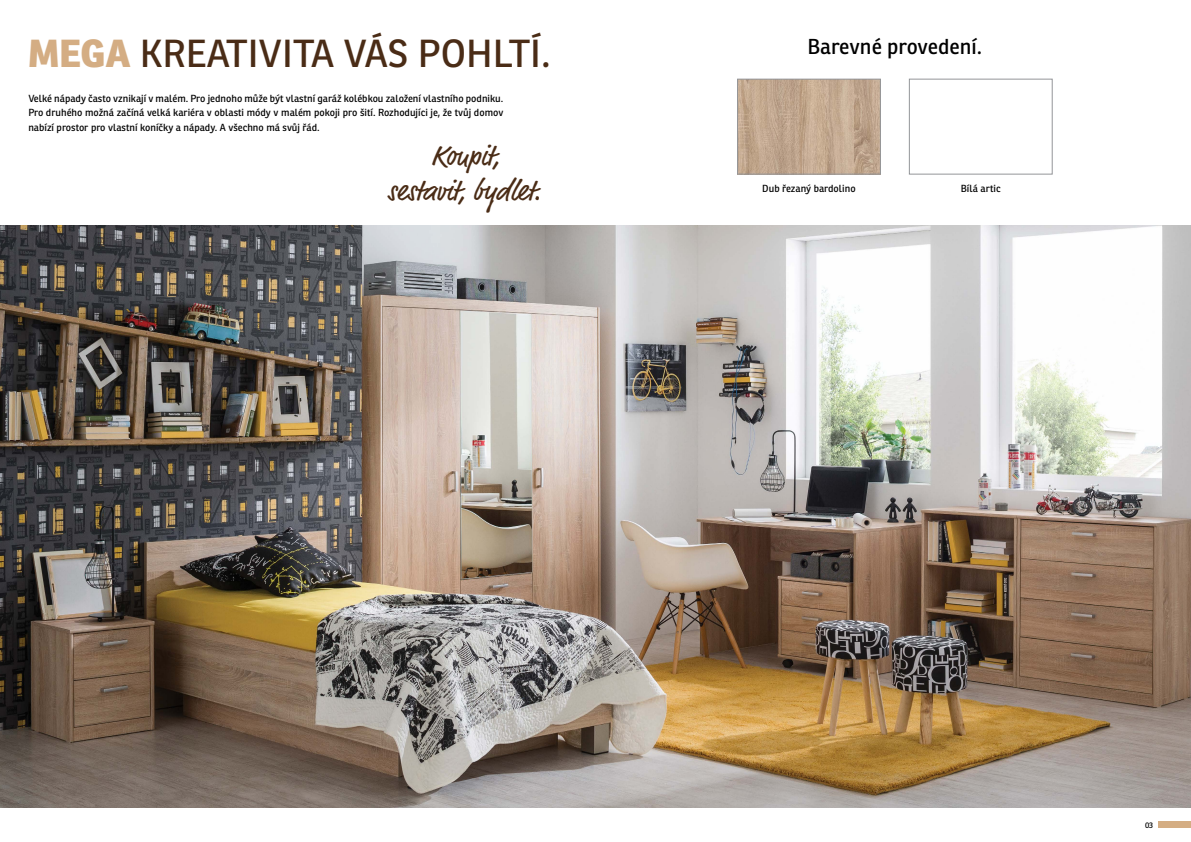
<style>
.page{position:relative;width:1191px;height:842px;background:#fff}
.page>*{position:absolute;margin:0;border:0;box-sizing:border-box;transform-origin:0 0}
.t1{font:38px "Ronnia Basic Rg";color:#4a2c16}
.t2{font:29px/34.8px "Market Pro";letter-spacing:-.01em;color:#4a2c16;text-align:center}
.t3{font:21px "Ronnia Basic Rg";color:#000}
.t4{font:10px/14px "Ronnia Basic Rg";color:#000;text-align:justify}
.t5{font:8px "Ronnia Basic Rg";color:#000}
.s1{font-family:"Ronnia Basic";font-weight:800;color:#d4ad83}
</style>
<div class="page">
<img style="left:0;top:225px;width:1191px;height:583px">
<div style="left:1159px;top:822px;width:32px;height:6px;background:#d4ad83"></div>
<img style="left:739px;top:81px;width:139px;height:91px">
<div style="left:737px;top:79px;width:143px;height:95px;border:1px solid #939598"></div>
<div style="left:909px;top:79px;width:143px;height:95px;background:#fff;border:1px solid #939598"></div>
<h1 class="t1" style="left:28px;top:29px;width:524px"><span class="s1">MEGA</span> KREATIVITA VÁS POHLTÍ.</h1>
<h3 class="t3" style="left:807px;top:33px;width:176px">Barevné provedení.</h3>
<p class="t4" style="left:28px;top:92px;width:476px">Velké nápady často vznikají v malém. Pro jednoho může být vlastní garáž kolébkou založení vlastního podniku.<br>Pro druhého možná začíná velká kariéra v oblasti módy v malém pokoji pro šití. Rozhodujíci je, že tvůj domov nabízí prostor pro vlastní koníčky a nápady. A všechno má svůj řád.</p>
<h2 class="t2" style="left:388px;top:139px;width:155px">Koupit, sestavit, bydlet.</h2>
<p class="t4" style="left:762px;top:182px;width:95px">Dub řezaný bardolino</p>
<p class="t4" style="left:961px;top:182px;width:41px">Bílá artic</p>
<p class="t5" style="left:1145px;top:820px;width:10px">03</p>
</div>
